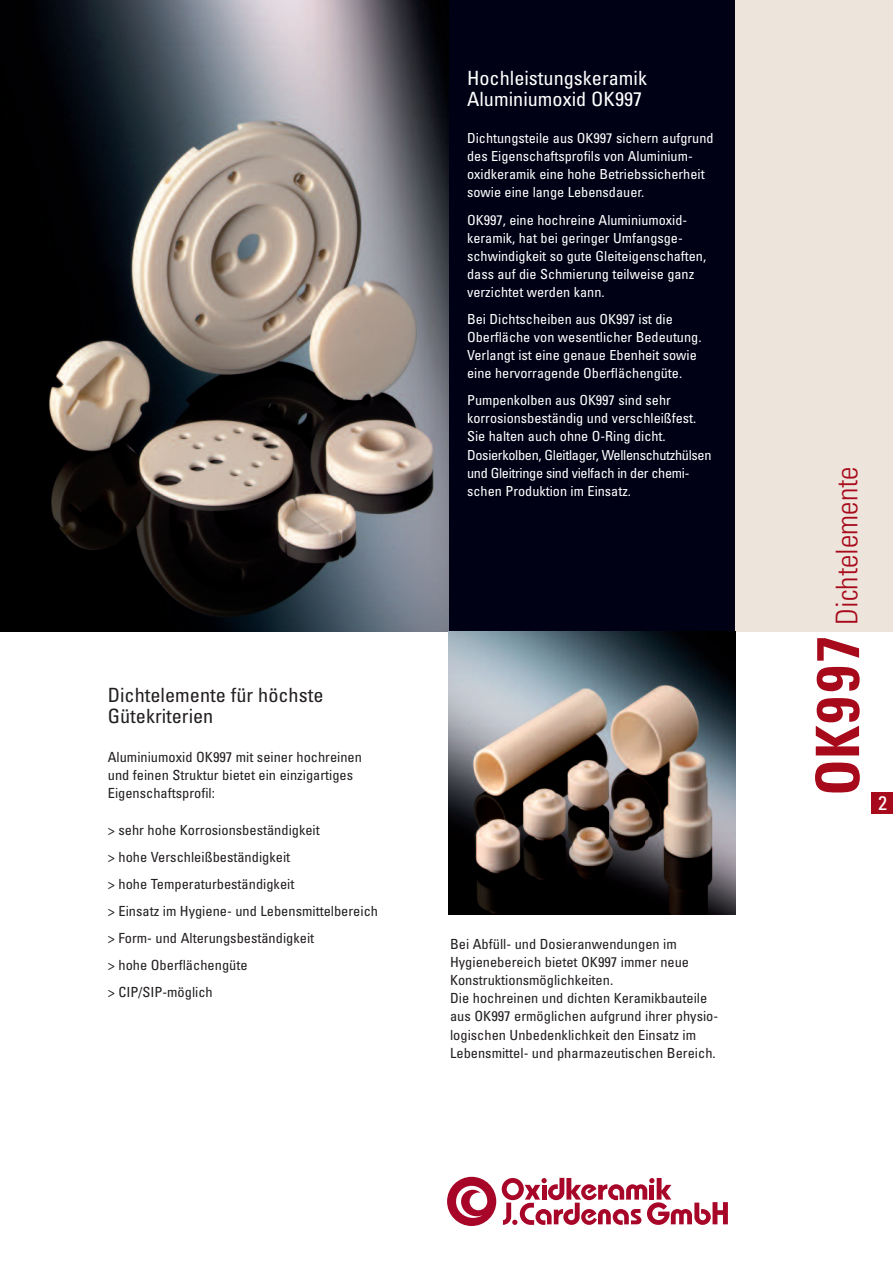
<style>
.page{position:relative;width:893px;height:1263px;background:#fff}
.page>*{position:absolute;margin:0;border:0;box-sizing:border-box;transform-origin:0 0}
.t1{font:300 condensed 30px "Univers";color:#a70a1a}
.t2{font:condensed 19.65px/21.3px "Univers";color:#fff}
.t3{font:condensed 19.65px/21.3px "Univers";color:#231f20}
.t4{font:condensed 13.95px/18px "Univers";color:#231f20}
.t5{font:condensed 13.8px/18px "Univers";color:#fff}
.s1{font-weight:700;font-size:60px}
</style>
<div class="page">
<div style="left:0;top:0;width:892px;height:631px;background:#010116"></div>
<div style="left:735px;top:0;width:158px;height:631px;background:#ede4dc"></div>
<div style="left:447px;top:1177px;width:49px;height:49px;background:#a70629;border-radius:50%"></div>
<svg style="left:456px;top:1186px;width:31px;height:32px"></svg>
<div style="left:502px;top:1178px;width:22px;height:22px;background:#a70629;border-radius:50%"></div>
<svg style="left:503px;top:1178px;width:225px;height:47px"></svg>
<div style="left:872px;top:792px;width:21px;height:21px;background:#a70a1a"></div>
<img style="left:0;top:0;width:449px;height:631px">
<img style="left:449px;top:631px;width:286px;height:283px">
<h2 class="t2" style="left:467px;top:69px;width:181px">Hochleistungskeramik<br>Aluminiumoxid OK997</h2>
<p class="t5" style="left:467px;top:130px;width:248px">Dichtungsteile aus OK997 sichern aufgrund des Eigenschaftsprofils von Aluminium&shy;oxidkeramik eine hohe Betriebssicherheit sowie eine lange Lebensdauer.</p>
<p class="t5" style="left:467px;top:212px;width:241px">OK997, eine hochreine Aluminiumoxid&shy;keramik, hat bei geringer Umfangsge&shy;schwindigkeit so gute Gleiteigenschaften, dass auf die Schmierung teilweise ganz verzichtet werden kann.</p>
<p class="t5" style="left:467px;top:311px;width:236px">Bei Dichtscheiben aus OK997 ist die Oberfläche von wesentlicher Bedeutung.<br>Verlangt ist eine genaue Ebenheit sowie eine hervorragende Oberflächengüte.</p>
<p class="t5" style="left:467px;top:393px;width:246px">Pumpenkolben aus OK997 sind sehr korrosionsbeständig und verschleißfest.<br>Sie halten auch ohne O-Ring dicht.<br>Dosierkolben, Gleitlager, Wellenschutzhülsen und Gleitringe sind vielfach in der chemi&shy;schen Produktion im Einsatz.</p>
<h2 class="t3" style="left:108px;top:686px;width:217px">Dichtelemente für höchste<br>Gütekriterien</h2>
<p class="t4" style="left:108px;top:749px;width:256px">Aluminiumoxid OK997 mit seiner hochreinen und feinen Struktur bietet ein einzigartiges<br>Eigenschaftsprofil:</p>
<p class="t4" style="left:108px;top:817px;width:272px;line-height:27.2px">&gt; sehr hohe Korrosionsbeständigkeit<br>&gt; hohe Verschleißbeständigkeit<br>&gt; hohe Temperaturbeständigkeit<br>&gt; Einsatz im Hygiene- und Lebensmittelbereich &gt; Form- und Alterungsbeständigkeit<br>&gt; hohe Oberflächengüte<br>&gt; CIP/SIP-möglich</p>
<p class="t4" style="left:450px;top:936px;width:270px">Bei Abfüll- und Dosieranwendungen im Hygienebereich bietet OK997 immer neue Konstruktionsmöglichkeiten.<br>Die hochreinen und dichten Keramikbauteile aus OK997 ermöglichen aufgrund ihrer physio&shy;logischen Unbedenklichkeit den Einsatz im Lebensmittel- und pharmazeutischen Bereich.</p>
<h1 class="t1" style="left:836px;top:796px;width:331px;rotate:-90deg"><span class="s1">OK997</span> Dichtelemente</h1>
<h2 class="t2" style="left:878px;top:794px;width:10px">2</h2>
</div>
